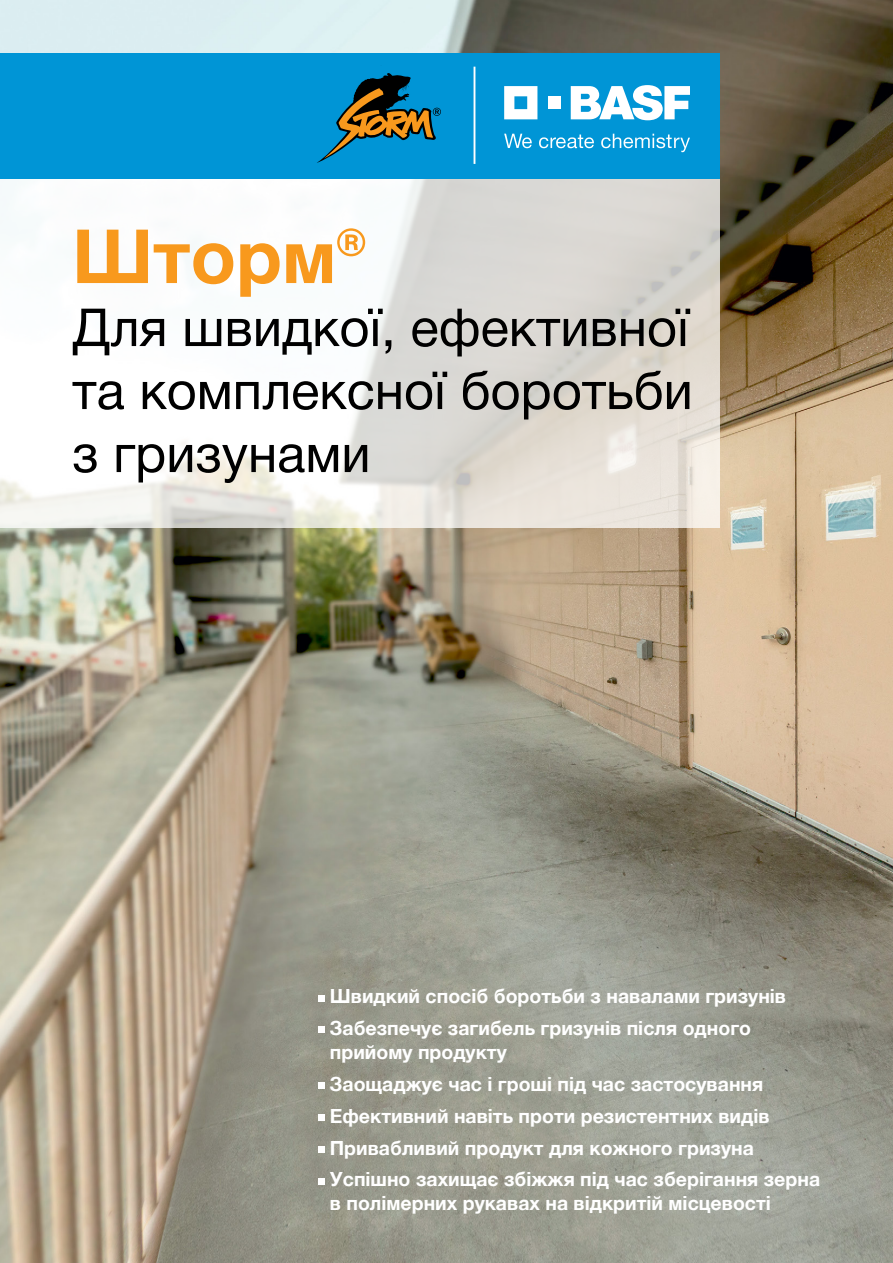
<style>
.page{position:relative;width:893px;height:1263px;background:#fff}
.page>*{position:absolute;margin:0;border:0;box-sizing:border-box;transform-origin:0 0}
.t1{font:700 75px "Helvetica Neue LTCYR";color:#f8991d}
.t2{font:52.5px/63px "Helvetica Neue LTCYR";color:#000;text-align:justify}
.t3{font:700 19.5px/32px "Helvetica Neue LTCYR";color:#fff}
</style>
<div class="page">
<img style="left:0;top:0;width:893px;height:1263px">
<svg style="left:318px;top:995px;width:6px;height:6px"></svg>
<svg style="left:318px;top:1027px;width:6px;height:6px"></svg>
<svg style="left:318px;top:1082px;width:6px;height:6px"></svg>
<svg style="left:318px;top:1114px;width:6px;height:6px"></svg>
<svg style="left:318px;top:1146px;width:6px;height:6px"></svg>
<svg style="left:318px;top:1178px;width:6px;height:6px"></svg>
<svg style="left:0;top:179px;width:720px;height:348px"></svg>
<div style="left:0;top:53px;width:485px;height:126px;background:#0095d6"></div>
<div style="left:182px;top:53px;width:538px;height:126px;background:#0095d6"></div>
<svg style="left:504px;top:86px;width:33px;height:33px"></svg>
<div style="left:548px;top:96px;width:12px;height:13px;background:#fff"></div>
<svg style="left:571px;top:85px;width:119px;height:35px"></svg>
<svg style="left:504px;top:134px;width:28px;height:14px"></svg>
<svg style="left:539px;top:135px;width:55px;height:13px"></svg>
<svg style="left:601px;top:134px;width:89px;height:18px"></svg>
<svg style="left:317px;top:73px;width:124px;height:90px"></svg>
<hr style="left:474px;top:67px;width:1px;height:97px;background:#fff">
<h1 class="t1" style="left:72px;top:215px;width:295px">Шторм®</h1>
<h2 class="t2" style="left:72px;top:297px;width:622px">Для швидкої, ефективної та комплексної боротьби з гризунами</h2>
<p class="t3" style="left:330px;top:981px;width:458px">Швидкий спосіб боротьби з навалами гризунів<br>Забезпечує загибель гризунів після одного</p>
<p class="t3" style="left:330px;top:1036px;width:492px">прийому продукту<br>Заощаджує час і гроші під час застосування Ефективний навіть проти резистентних видів Привабливий продукт для кожного гризуна Успішно захищає збіжжя під час зберігання зерна</p>
<p class="t3" style="left:330px;top:1187px;width:443px">в полімерних рукавах на відкритій місцевості</p>
</div>
